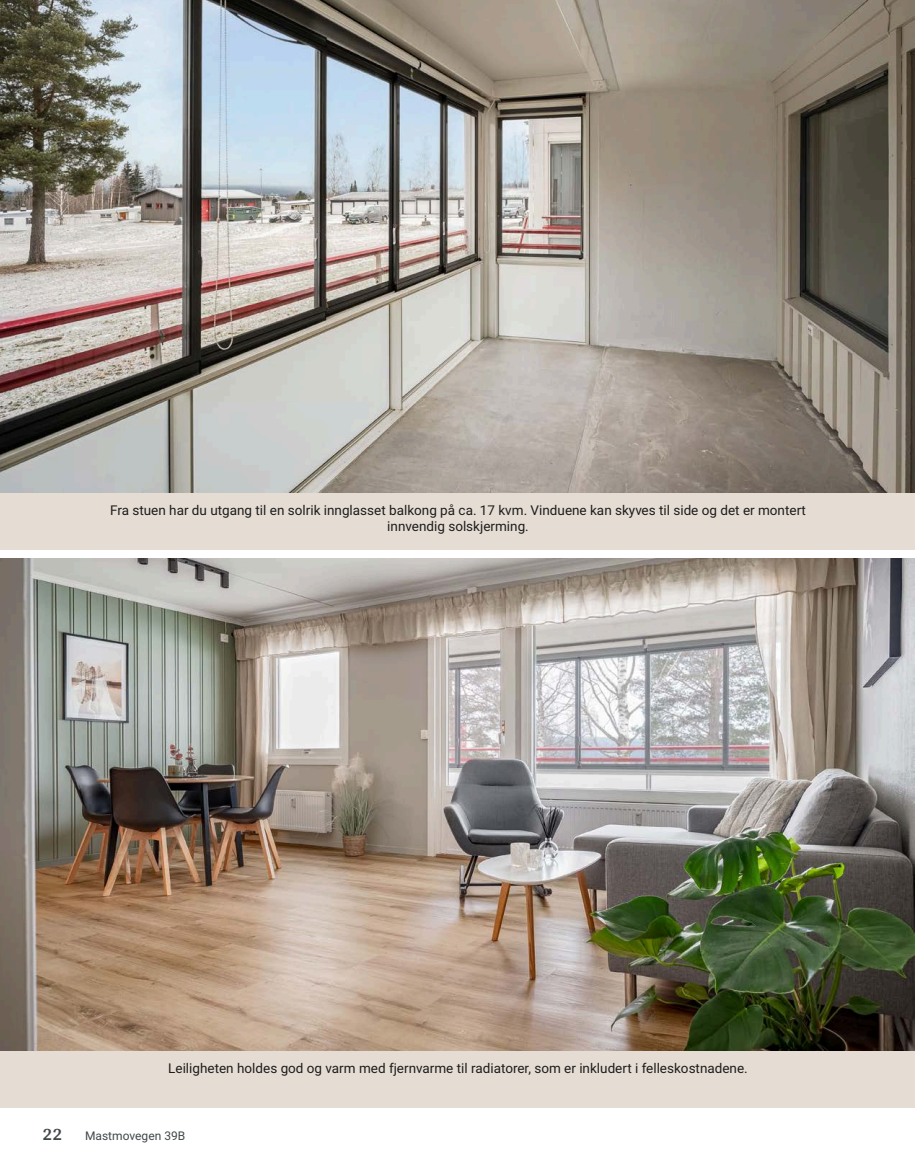
<style>
.page{position:relative;width:915px;height:1172px;background:#fff}
.page>*{position:absolute;margin:0;border:0;box-sizing:border-box;transform-origin:0 0}
.t1{font:700 18px "Arya";color:#414749}
.t2{font:13.5px/16.5px "Roboto Vitec";color:#1d1d1b;text-align:center}
.t3{font:12px "Roboto Vitec";color:#414749}
</style>
<div class="page">
<div style="left:0;top:492px;width:914px;height:58px;background:#e5dcd4"></div>
<div style="left:0;top:1050px;width:914px;height:58px;background:#e5dcd4"></div>
<img style="left:0;top:0;width:914px;height:492px">
<img style="left:0;top:558px;width:914px;height:492px">
<p class="t2" style="left:110px;top:501px;width:697px">Fra stuen har du utgang til en solrik innglasset balkong på ca. 17 kvm. Vinduene kan skyves til side og det er montert innvendig solskjerming.</p>
<p class="t2" style="left:168px;top:1060px;width:581px">Leiligheten holdes god og varm med fjernvarme til radiatorer, som er inkludert i felleskostnadene.</p>
<h1 class="t1" style="left:43px;top:1123px;width:21px">22</h1>
<p class="t3" style="left:85px;top:1127px;width:102px">Mastmovegen 39B</p>
</div>
